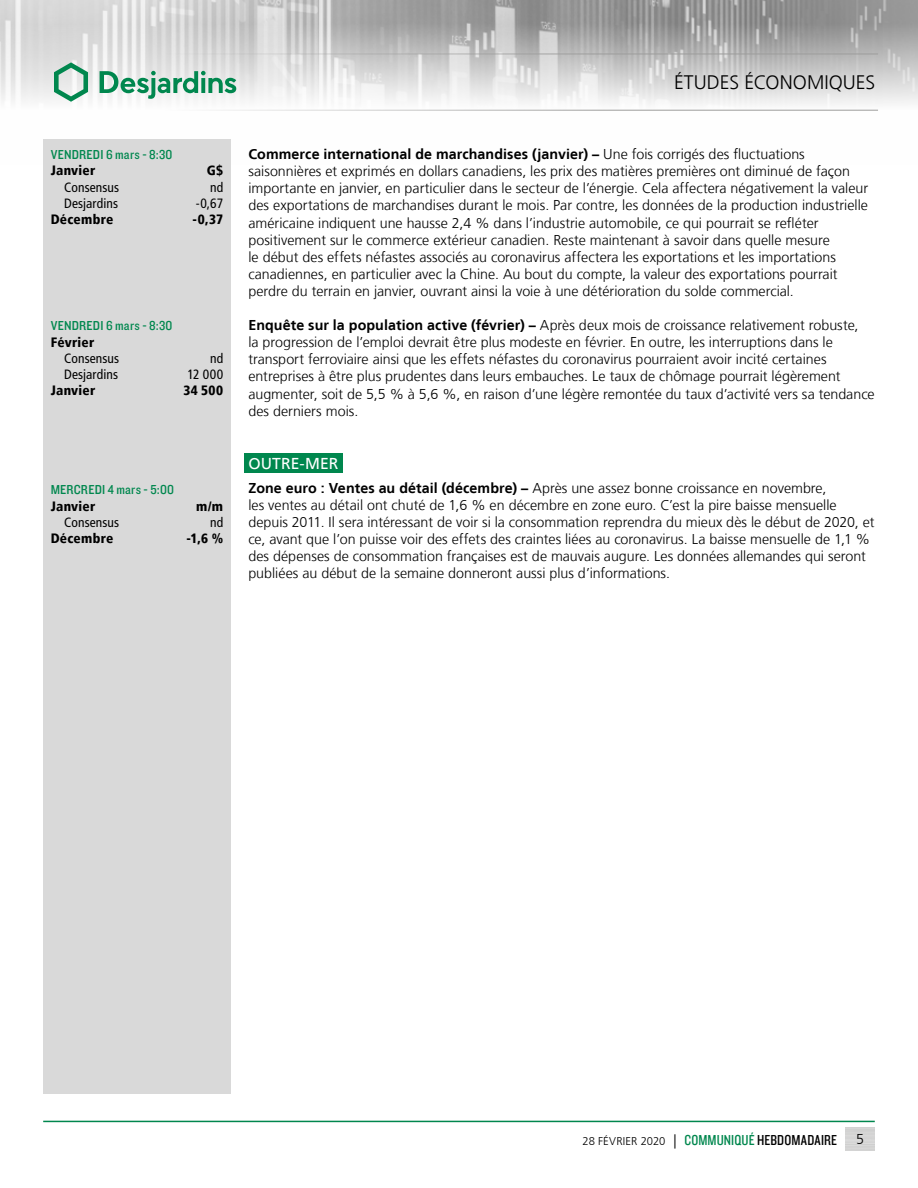
<style>
.page{position:relative;width:918px;height:1188px;background:#fff}
.page>*{position:absolute;margin:0;border:0;box-sizing:border-box;transform-origin:0 0}
.t1{font:300 19.5px "Frutiger LT";color:#000}
.t2{font:15.75px "Frutiger LT";color:#fff}
.t3{font:300 14.25px/17.1px "Frutiger LT";color:#000}
.t4{font:900 condensed 13.5px "Frutiger LT";letter-spacing:.02em;color:#000}
.t5{font:condensed 13.5px "Frutiger LT";letter-spacing:.01em;color:#000}
.t6{font:13.5px "Knockout 30 Junior Welterwt";letter-spacing:.015em;color:#00874e}
.t7{font:300 11.25px "Frutiger LT";letter-spacing:.005em;color:#000}
.s1{font-weight:700}
.s2{font-size:14.25px}
.s3{font-family:"Knockout 29 Junior Ltweight";font-weight:400;font-size:15px;color:#00874e}
.s4{font-family:"Knockout 29 Junior Ltweight";font-weight:400;font-size:15px}
</style>
<div class="page">
<img style="left:0;top:0;width:918px;height:110px">
<hr style="left:0;top:54px;width:878px;height:1px;background:#9d9d9c">
<hr style="left:0;top:110px;width:878px;height:1px;background:#9d9d9c">
<svg style="left:54px;top:62px;width:34px;height:40px"></svg>
<svg style="left:100px;top:71px;width:136px;height:28px"></svg>
<hr style="left:43px;top:1121px;width:832px;height:1px;background:#00874e">
<div style="left:244px;top:453px;width:98px;height:20px;background:#00874e"></div>
<div style="left:43px;top:139px;width:188px;height:955px;background:#d9d9d9"></div>
<p class="t6" style="left:51px;top:146px;width:123px">VENDREDI 6 mars - 8:30</p>
<p class="t4" style="left:51px;top:163px;width:46px">Janvier</p>
<p class="t4" style="left:207px;top:163px;width:18px">G$</p>
<p class="t5" style="left:64px;top:179px;width:57px">Consensus</p>
<p class="t5" style="left:210px;top:179px;width:15px">nd</p>
<p class="t5" style="left:64px;top:195px;width:55px">Desjardins</p>
<p class="t5" style="left:196px;top:195px;width:29px">-0,67</p>
<p class="t4" style="left:51px;top:211px;width:64px">Décembre</p>
<p class="t4" style="left:193px;top:211px;width:32px">-0,37</p>
<p class="t6" style="left:51px;top:317px;width:123px">VENDREDI 6 mars - 8:30</p>
<p class="t4" style="left:51px;top:334px;width:45px">Février</p>
<p class="t5" style="left:64px;top:350px;width:57px">Consensus</p>
<p class="t5" style="left:210px;top:350px;width:15px">nd</p>
<p class="t5" style="left:64px;top:367px;width:55px">Desjardins</p>
<p class="t5" style="left:187px;top:367px;width:37px">12 000</p>
<p class="t4" style="left:51px;top:382px;width:46px">Janvier</p>
<p class="t4" style="left:183px;top:382px;width:41px">34 500</p>
<p class="t6" style="left:51px;top:481px;width:125px">MERCREDI 4 mars - 5:00</p>
<p class="t4" style="left:51px;top:498px;width:46px">Janvier</p>
<p class="t4" style="left:196px;top:498px;width:28px">m/m</p>
<p class="t5" style="left:64px;top:514px;width:57px">Consensus</p>
<p class="t5" style="left:210px;top:514px;width:15px">nd</p>
<p class="t4" style="left:51px;top:530px;width:64px">Décembre</p>
<p class="t4" style="left:187px;top:530px;width:38px">-1,6 %</p>
<h1 class="t1" style="left:674px;top:72px;width:203px">ÉTUDES ÉCONOMIQUES</h1>
<p class="t3" style="left:248px;top:146px;width:621px"><span class="s1">Commerce international de marchandises (janvier) –</span> Une fois corrigés des fluctuations saisonnières et exprimés en dollars canadiens, les prix des matières premières ont diminué de façon importante en janvier, en particulier dans le secteur de l’énergie. Cela affectera négativement la valeur des exportations de marchandises durant le mois. Par contre, les données de la production industrielle américaine indiquent une hausse 2,4 % dans l’industrie automobile, ce qui pourrait se refléter positivement sur le commerce extérieur canadien. Reste maintenant à savoir dans quelle mesure<br>le début des effets néfastes associés au coronavirus affectera les exportations et les importations canadiennes, en particulier avec la Chine. Au bout du compte, la valeur des exportations pourrait perdre du terrain en janvier, ouvrant ainsi la voie à une détérioration du solde commercial.</p>
<p class="t3" style="left:248px;top:317px;width:628px"><span class="s1">Enquête sur la population active (février) –</span> Après deux mois de croissance relativement robuste,<br>la progression de l’emploi devrait être plus modeste en février. En outre, les interruptions dans le transport ferroviaire ainsi que les effets néfastes du coronavirus pourraient avoir incité certaines entreprises à être plus prudentes dans leurs embauches. Le taux de chômage pourrait légèrement augmenter, soit de 5,5 % à 5,6 %, en raison d’une légère remontée du taux d’activité vers sa tendance des derniers mois.</p>
<p class="t2" style="left:248px;top:454px;width:91px">OUTRE-MER</p>
<p class="t3" style="left:248px;top:479px;width:628px"><span class="s1">Zone euro : Ventes au détail (décembre) –</span> Après une assez bonne croissance en novembre,<br>les ventes au détail ont chuté de 1,6 % en décembre en zone euro. C’est la pire baisse mensuelle depuis 2011. Il sera intéressant de voir si la consommation reprendra du mieux dès le début de 2020, et ce, avant que l’on puisse voir des effets des craintes liées au coronavirus. La baisse mensuelle de 1,1 % des dépenses de consommation françaises est de mauvais augure. Les données allemandes qui seront publiées au début de la semaine donneront aussi plus d’informations.</p>
<p class="t7" style="left:583px;top:1135px;width:256px">28 FÉVRIER 2020 <span class="s2">|</span> <span class="s3">COMMUNIQUÉ</span> <span class="s4">HEBDOMADAIRE</span></p>
<p class="t3" style="left:856px;top:1131px;width:9px">5</p>
</div>
